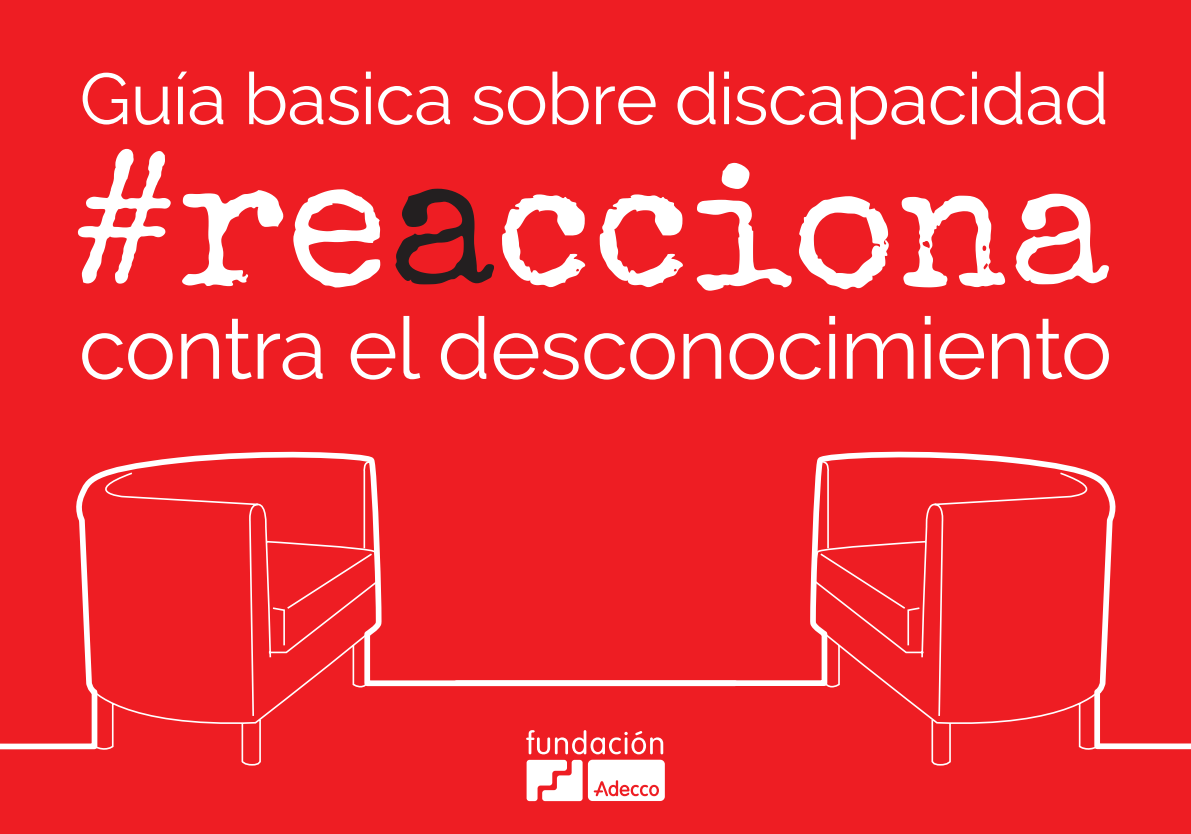
<style>
.page{position:relative;width:1191px;height:834px;background:#fff}
.page>*{position:absolute;margin:0;border:0;box-sizing:border-box;transform-origin:0 0}
.t1{font:178.6px "Special Elite";color:#fff}
.t2{font:86px "Raleway";letter-spacing:-.01em;color:#fff}
.t3{font:72px "Raleway";letter-spacing:-.01em;color:#fff}
.s1{font-size:188.4px}
.s2{font-size:188.4px;color:#231f20}
</style>
<div class="page">
<div style="left:0;top:0;width:1191px;height:833px;background:#ee1d23"></div>
<svg style="left:741px;top:451px;width:371px;height:315px"></svg>
<svg style="left:0;top:451px;width:741px;height:351px"></svg>
<svg style="left:526px;top:730px;width:139px;height:71px"></svg>
<p class="t3" style="left:79px;top:57px;width:1031px">Guía basica sobre discapacidad</p>
<p class="t1" style="left:72px;top:112px;width:1039px"><span class="s1">#re</span><span class="s2">a</span>cciona</p>
<p class="t2" style="left:79px;top:298px;width:1035px">contra el desconocimiento</p>
</div>
